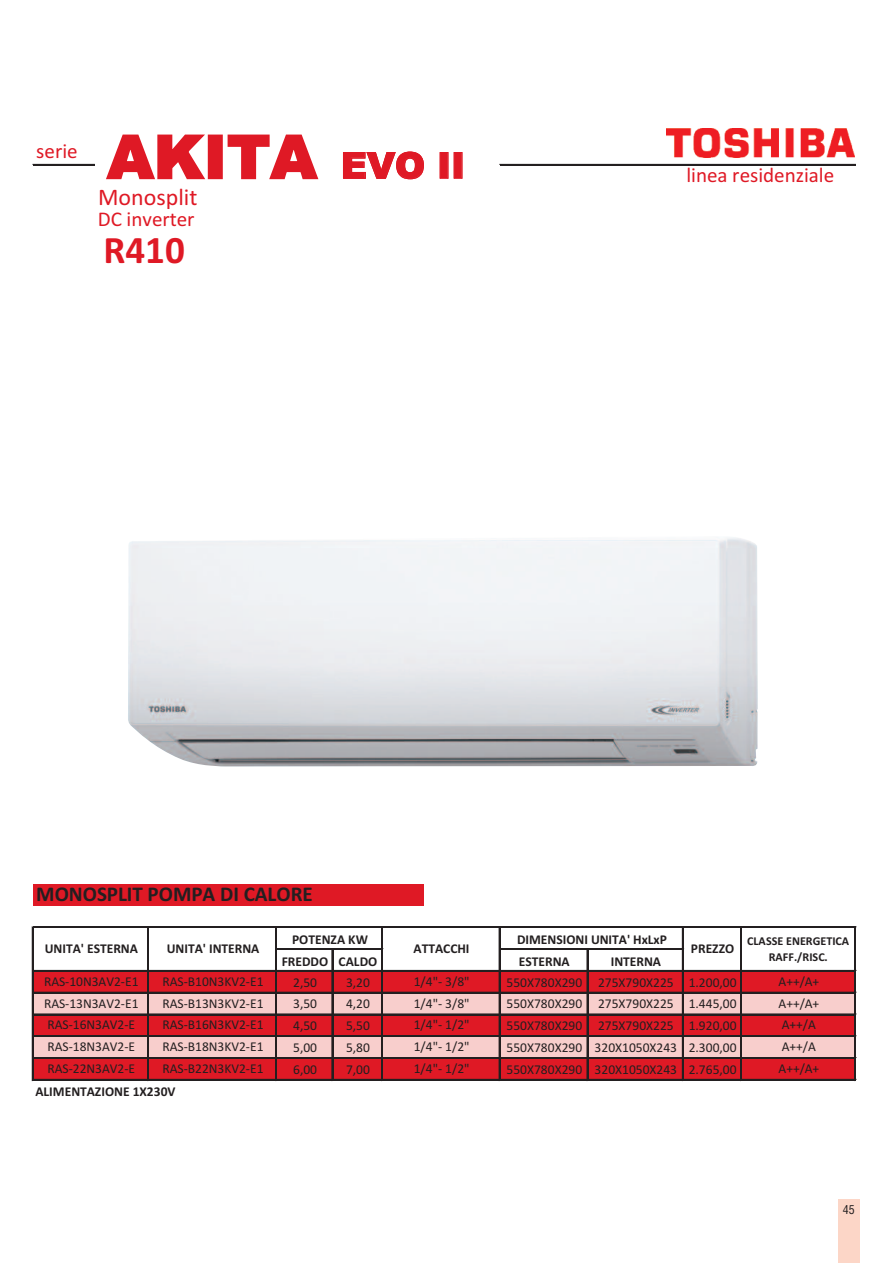
<style>
.page{position:relative;width:881px;height:1263px;background:#fff}
.page>*{position:absolute;margin:0;border:0;box-sizing:border-box;transform-origin:0 0}
.t1{font:900 60px "Arial";color:#df1925}
.t2{font:700 39px "Calibri";color:#df1925}
.t3{font:24px "Calibri";color:#df1925}
.t4{font:21px "Calibri";color:#df1925}
.t5{font:700 21px "Calibri";color:#231f20}
.t6{font:13.5px "Calibri";color:#231f20}
.t7{font:700 13.5px "Calibri";color:#231f20}
.t8{font:700 12px/16.2px "Calibri";letter-spacing:.005em;color:#231f20;text-align:center}
.t9{font:condensed 12px "Helvetica";color:#231f20}
.s1{font-size:36px}
</style>
<div class="page">
<div style="left:838px;top:1199px;width:21px;height:64px;background:#fcd6c7"></div>
<img style="left:666px;top:129px;width:188px;height:28px">
<div style="left:33px;top:884px;width:390px;height:22px;background:#df1925"></div>
<div style="left:33px;top:971px;width:822px;height:22px;background:#df1925"></div>
<div style="left:33px;top:993px;width:822px;height:22px;background:#f8cecc"></div>
<div style="left:33px;top:1014px;width:822px;height:22px;background:#df1925"></div>
<div style="left:33px;top:1036px;width:822px;height:22px;background:#f8cecc"></div>
<div style="left:33px;top:1058px;width:822px;height:22px;background:#df1925"></div>
<hr style="left:33px;top:164px;width:61px;height:2px;background:#231f20">
<hr style="left:277px;top:948px;width:106px;height:2px;background:#231f20">
<hr style="left:32px;top:927px;width:2px;height:154px;background:#231f20">
<hr style="left:147px;top:928px;width:1px;height:152px;background:#231f20">
<hr style="left:148px;top:928px;width:1px;height:153px;background:#231f20">
<hr style="left:275px;top:928px;width:1px;height:152px;background:#231f20">
<hr style="left:276px;top:928px;width:1px;height:153px;background:#231f20">
<hr style="left:381px;top:928px;width:2px;height:153px;background:#231f20">
<hr style="left:498px;top:928px;width:1px;height:152px;background:#231f20">
<hr style="left:499px;top:928px;width:1px;height:153px;background:#231f20">
<hr style="left:682px;top:928px;width:1px;height:153px;background:#231f20">
<hr style="left:740px;top:928px;width:1px;height:153px;background:#231f20">
<hr style="left:854px;top:928px;width:1px;height:153px;background:#231f20">
<hr style="left:331px;top:950px;width:1px;height:130px;background:#231f20">
<hr style="left:332px;top:950px;width:1px;height:131px;background:#231f20">
<hr style="left:586px;top:950px;width:2px;height:131px;background:#231f20">
<hr style="left:499px;top:164px;width:356px;height:2px;background:#231f20">
<hr style="left:34px;top:926px;width:821px;height:1px;background:#231f20">
<hr style="left:34px;top:927px;width:821px;height:1px;background:#231f20">
<hr style="left:500px;top:948px;width:183px;height:2px;background:#231f20">
<hr style="left:34px;top:970px;width:821px;height:2px;background:#231f20">
<hr style="left:34px;top:992px;width:821px;height:1px;background:#231f20">
<hr style="left:34px;top:1014px;width:821px;height:1px;background:#231f20">
<hr style="left:34px;top:1035px;width:821px;height:1px;background:#231f20">
<hr style="left:34px;top:1036px;width:821px;height:1px;background:#231f20">
<hr style="left:34px;top:1057px;width:821px;height:2px;background:#231f20">
<hr style="left:34px;top:1079px;width:821px;height:2px;background:#231f20">
<img style="left:128px;top:537px;width:629px;height:230px">
<h3 class="t4" style="left:36px;top:139px;width:43px">serie</h3>
<h1 class="t1" style="left:107px;top:123px;width:359px">AKITA <span class="s1">EVO II</span></h1>
<h3 class="t3" style="left:98px;top:183px;width:101px">Monosplit</h3>
<h3 class="t4" style="left:98px;top:206px;width:98px">DC inverter</h3>
<h2 class="t2" style="left:103px;top:226px;width:83px">R410</h2>
<h3 class="t4" style="left:686px;top:163px;width:149px">linea residenziale</h3>
<h3 class="t5" style="left:36px;top:882px;width:278px">MONOSPLIT POMPA DI CALORE</h3>
<p class="t7" style="left:517px;top:931px;width:151px">DIMENSIONI UNITA' HxLxP</p>
<p class="t8" style="left:747px;top:932px;width:103px">CLASSE ENERGETICA<br>RAFF./RISC.</p>
<p class="t7" style="left:292px;top:931px;width:77px">POTENZA KW</p>
<p class="t7" style="left:45px;top:940px;width:95px">UNITA' ESTERNA</p>
<p class="t7" style="left:167px;top:940px;width:94px">UNITA' INTERNA</p>
<p class="t7" style="left:690px;top:940px;width:45px">PREZZO</p>
<p class="t7" style="left:413px;top:940px;width:57px">ATTACCHI</p>
<p class="t7" style="left:282px;top:953px;width:97px">FREDDO CALDO</p>
<p class="t7" style="left:519px;top:953px;width:52px">ESTERNA</p>
<p class="t7" style="left:610px;top:953px;width:52px">INTERNA</p>
<p class="t6" style="left:293px;top:974px;width:25px">2,50</p>
<p class="t6" style="left:346px;top:974px;width:25px">3,20</p>
<p class="t6" style="left:506px;top:974px;width:231px">550X780X290 275X790X225 1.200,00</p>
<p class="t6" style="left:293px;top:996px;width:25px">3,50</p>
<p class="t6" style="left:346px;top:996px;width:25px">4,20</p>
<p class="t6" style="left:506px;top:996px;width:231px">550X780X290 275X790X225 1.445,00</p>
<p class="t6" style="left:293px;top:1017px;width:25px">4,50</p>
<p class="t6" style="left:346px;top:1017px;width:25px">5,50</p>
<p class="t6" style="left:506px;top:1017px;width:231px">550X780X290 275X790X225 1.920,00</p>
<p class="t6" style="left:293px;top:1039px;width:25px">5,00</p>
<p class="t6" style="left:346px;top:1039px;width:25px">5,80</p>
<p class="t6" style="left:506px;top:1039px;width:231px">550X780X290 320X1050X243 2.300,00</p>
<p class="t6" style="left:293px;top:1061px;width:25px">6,00</p>
<p class="t6" style="left:346px;top:1061px;width:25px">7,00</p>
<p class="t6" style="left:506px;top:1061px;width:231px">550X780X290 320X1050X243 2.765,00</p>
<p class="t6" style="left:44px;top:973px;width:96px">RAS-10N3AV2-E1</p>
<p class="t6" style="left:162px;top:973px;width:103px">RAS-B10N3KV2-E1</p>
<p class="t6" style="left:413px;top:973px;width:57px">1/4"- 3/8"</p>
<p class="t6" style="left:778px;top:973px;width:42px">A++/A+</p>
<p class="t6" style="left:44px;top:995px;width:96px">RAS-13N3AV2-E1</p>
<p class="t6" style="left:162px;top:995px;width:103px">RAS-B13N3KV2-E1</p>
<p class="t6" style="left:413px;top:995px;width:57px">1/4"- 3/8"</p>
<p class="t6" style="left:778px;top:995px;width:42px">A++/A+</p>
<p class="t6" style="left:47px;top:1017px;width:89px">RAS-16N3AV2-E</p>
<p class="t6" style="left:162px;top:1017px;width:103px">RAS-B16N3KV2-E1</p>
<p class="t6" style="left:413px;top:1017px;width:57px">1/4"- 1/2"</p>
<p class="t6" style="left:781px;top:1017px;width:36px">A++/A</p>
<p class="t6" style="left:47px;top:1038px;width:89px">RAS-18N3AV2-E</p>
<p class="t6" style="left:162px;top:1038px;width:103px">RAS-B18N3KV2-E1</p>
<p class="t6" style="left:413px;top:1038px;width:57px">1/4"- 1/2"</p>
<p class="t6" style="left:781px;top:1038px;width:36px">A++/A</p>
<p class="t6" style="left:47px;top:1060px;width:89px">RAS-22N3AV2-E</p>
<p class="t6" style="left:162px;top:1060px;width:103px">RAS-B22N3KV2-E1</p>
<p class="t6" style="left:413px;top:1060px;width:57px">1/4"- 1/2"</p>
<p class="t6" style="left:778px;top:1060px;width:42px">A++/A+</p>
<p class="t7" style="left:35px;top:1084px;width:141px">ALIMENTAZIONE 1X230V</p>
<p class="t9" style="left:842px;top:1205px;width:13px">45</p>
</div>
